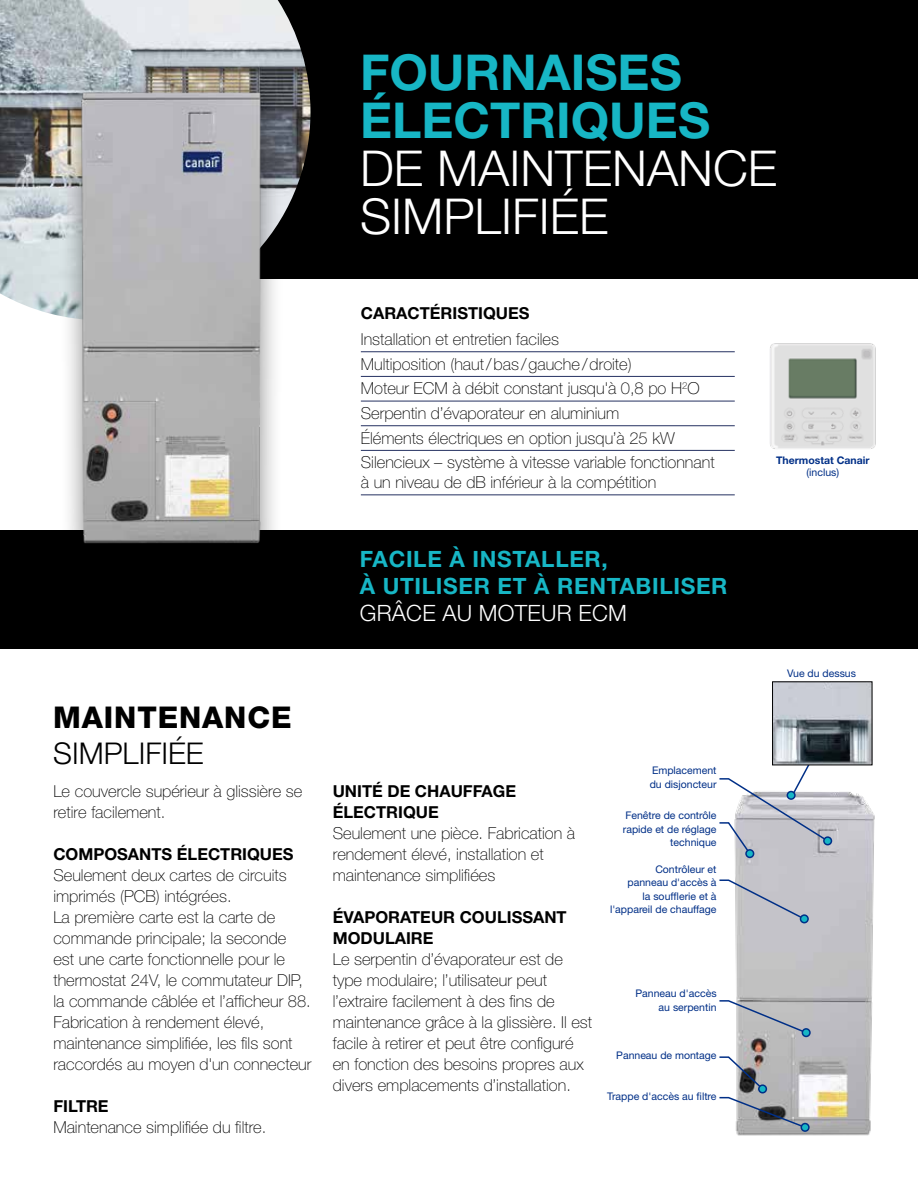
<style>
.page{position:relative;width:918px;height:1188px;background:#fff}
.page>*{position:absolute;margin:0;border:0;box-sizing:border-box;transform-origin:0 0}
.t1{font:300 49.5px/48px "Helvetica Neue LT Pro";color:#fff}
.t2{font:700 49.5px/48px "Helvetica Neue LT Pro";color:#17b6c5}
.t3{font:800 30px "Helvetica Neue LT Pro";letter-spacing:.03em;color:#000}
.t4{font:300 30px "Helvetica Neue LT Pro";color:#000}
.t5{font:700 22.5px/27px "Helvetica Neue LT Pro";letter-spacing:.03em;color:#17b6c5}
.t6{font:300 22.5px "Helvetica Neue LT Pro";letter-spacing:.01em;color:#fff}
.t7{font:100 16.5px/21px "Helvetica Neue LT Pro";color:#000}
.t8{font:700 16.5px/21px "Helvetica Neue LT Pro";color:#000}
.t9{font:10.5px/13.5px "Helvetica Neue LT Pro";color:#002f87;text-align:right}
.t10{font:700 10.5px "Helvetica Neue LT Pro";color:#002f87}
</style>
<div class="page">
<div style="left:0;top:0;width:918px;height:279px;background:#000"></div>
<img style="left:0;top:0;width:310px;height:316px">
<div style="left:0;top:530px;width:918px;height:118px;background:#000"></div>
<div style="left:58px;top:74px;width:226px;height:496px;background:#000;opacity:.4"></div>
<img style="left:80px;top:91px;width:181px;height:453px">
<img style="left:735px;top:792px;width:140px;height:344px">
<img style="left:774px;top:683px;width:96px;height:80px">
<div style="left:823px;top:836px;width:9px;height:9px;border:2px solid #002f87;border-radius:50%"></div>
<svg style="left:719px;top:879px;width:87px;height:42px"></svg>
<div style="left:801px;top:915px;width:7px;height:8px;background:#17b6c5;border-radius:50%"></div>
<div style="left:800px;top:914px;width:9px;height:9px;border:2px solid #002f87;border-radius:50%"></div>
<svg style="left:719px;top:737px;width:111px;height:119px"></svg>
<div style="left:746px;top:850px;width:8px;height:7px;background:#17b6c5;border-radius:50%"></div>
<div style="left:745px;top:849px;width:9px;height:9px;border:2px solid #002f87;border-radius:50%"></div>
<svg style="left:719px;top:999px;width:89px;height:36px"></svg>
<div style="left:802px;top:1029px;width:8px;height:7px;background:#17b6c5;border-radius:50%"></div>
<div style="left:802px;top:1028px;width:9px;height:9px;border:2px solid #002f87;border-radius:50%"></div>
<svg style="left:719px;top:1056px;width:88px;height:73px"></svg>
<div style="left:801px;top:1124px;width:8px;height:7px;background:#17b6c5;border-radius:50%"></div>
<div style="left:801px;top:1123px;width:9px;height:9px;border:2px solid #002f87;border-radius:50%"></div>
<hr style="left:361px;top:352px;width:374px;height:1px;background:#253161">
<hr style="left:361px;top:376px;width:374px;height:1px;background:#253161">
<hr style="left:361px;top:401px;width:374px;height:1px;background:#253161">
<hr style="left:361px;top:425px;width:374px;height:1px;background:#253161">
<hr style="left:361px;top:450px;width:374px;height:1px;background:#253161">
<hr style="left:361px;top:495px;width:374px;height:1px;background:#253161">
<img style="left:770px;top:343px;width:106px;height:106px">
<h1 class="t2" style="left:360px;top:48px;width:352px">FOURNAISES<br>ÉLECTRIQUES</h1>
<h1 class="t1" style="left:360px;top:144px;width:419px">DE MAINTENANCE<br>SIMPLIFIÉE</h1>
<p class="t8" style="left:361px;top:303px;width:170px">CARACTÉRISTIQUES</p>
<p class="t7" style="left:361px;top:327px;width:355px;line-height:24.6px">Installation et entretien faciles<br>Multiposition (haut/bas /gauche/droite)<br>Moteur ECM à débit constant jusqu'à 0,8 po H<sup>2</sup>O Serpentin d’évaporateur en aluminium<br>Éléments électriques en option jusqu’à 25 kW Silencieux – système à vitesse variable fonctionnant</p>
<p class="t7" style="left:361px;top:472px;width:297px">à un niveau de dB inférieur à la compétition</p>
<h3 class="t5" style="left:360px;top:545px;width:369px">FACILE À INSTALLER,<br>À UTILISER ET À RENTABILISER</h3>
<h3 class="t6" style="left:360px;top:599px;width:269px">GRÂCE AU MOTEUR ECM</h3>
<h2 class="t3" style="left:53px;top:699px;width:240px">MAINTENANCE</h2>
<h2 class="t4" style="left:53px;top:735px;width:152px">SIMPLIFIÉE</h2>
<p class="t7" style="left:53px;top:780px;width:250px">Le couvercle supérieur à glissière se retire facilement.</p>
<p class="t8" style="left:53px;top:843px;width:242px">COMPOSANTS ÉLECTRIQUES</p>
<p class="t7" style="left:53px;top:864px;width:260px">Seulement deux cartes de circuits imprimés (PCB) intégrées.<br>La première carte est la carte de commande principale; la seconde<br>est une carte fonctionnelle pour le thermostat 24V, le commutateur DIP, la commande câblée et l’afficheur 88.<br>Fabrication à rendement élevé, maintenance simplifiée, les fils sont raccordés au moyen d'un connecteur</p>
<p class="t8" style="left:53px;top:1095px;width:57px">FILTRE</p>
<p class="t7" style="left:53px;top:1116px;width:215px">Maintenance simplifiée du filtre.</p>
<p class="t8" style="left:333px;top:780px;width:185px">UNITÉ DE CHAUFFAGE<br>ÉLECTRIQUE</p>
<p class="t7" style="left:333px;top:822px;width:244px">Seulement une pièce. Fabrication à rendement élevé, installation et maintenance simplifiées</p>
<p class="t8" style="left:333px;top:906px;width:235px">ÉVAPORATEUR COULISSANT<br>MODULAIRE</p>
<p class="t7" style="left:333px;top:948px;width:261px">Le serpentin d’évaporateur est de type modulaire; l’utilisateur peut l’extraire facilement à des fins de maintenance grâce à la glissière. Il est facile à retirer et peut être configuré en fonction des besoins propres aux divers emplacements d’installation.</p>
<p class="t9" style="left:650px;top:764px;width:68px;text-align:left">Emplacement du disjoncteur</p>
<p class="t9" style="left:623px;top:809px;width:95px">Fenêtre de contrôle rapide et de réglage technique</p>
<p class="t9" style="left:610px;top:862px;width:108px">Contrôleur et<br>panneau d'accès à<br>la soufflerie et à l'appareil de chauffage</p>
<p class="t9" style="left:635px;top:987px;width:83px">Panneau d'accès au serpentin</p>
<p class="t9" style="left:616px;top:1048px;width:102px">Panneau de montage</p>
<p class="t9" style="left:607px;top:1089px;width:111px">Trappe d'accès au filtre</p>
<p class="t10" style="left:776px;top:454px;width:95px">Thermostat Canair</p>
<p class="t9" style="left:807px;top:466px;width:34px">(inclus)</p>
<p class="t9" style="left:787px;top:666px;width:70px">Vue du dessus</p>
</div>
